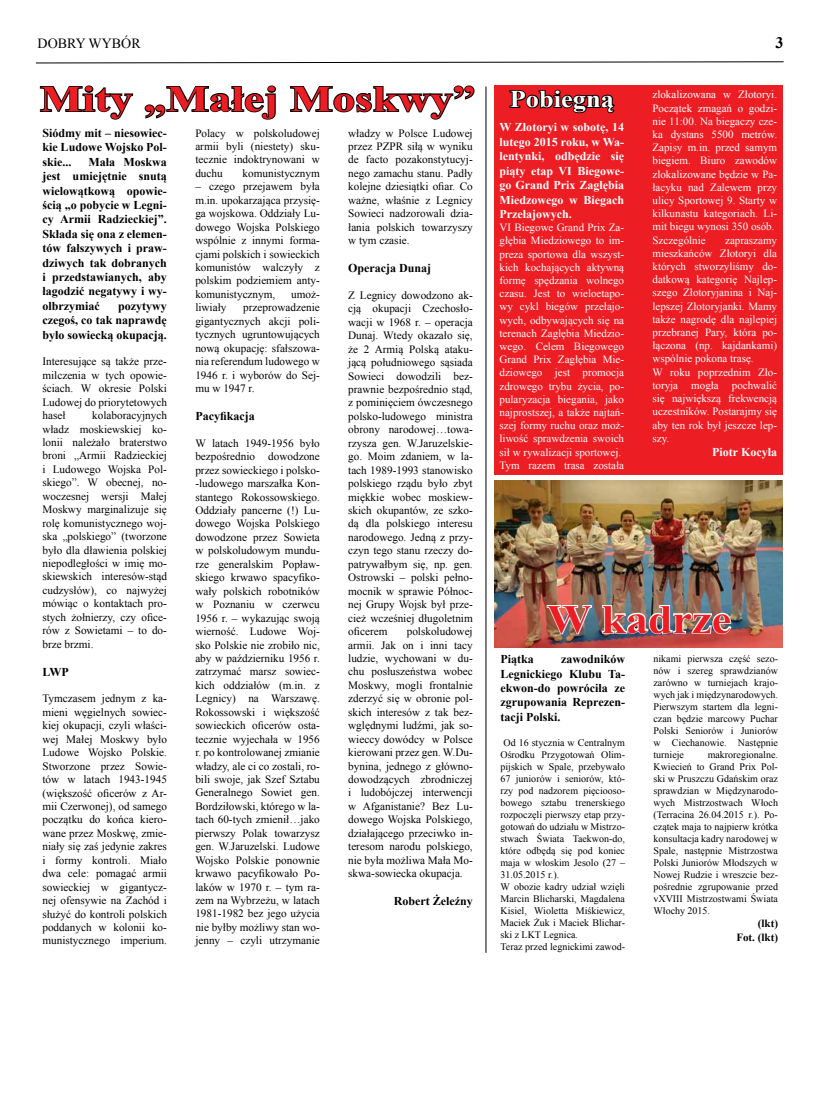
<style>
.page{position:relative;width:820px;height:1106px;background:#fff}
.page>*{position:absolute;margin:0;border:0;box-sizing:border-box;transform-origin:0 0}
.t1{font:700 40px "Times New Roman";color:#ed1d24;scale:1.1 1}
.t2{font:700 36px "Times New Roman";color:#ed1d24;scale:1.25 1}
.t3{font:700 24px "Times New Roman";color:#fff;scale:1.1 1}
.t4{font:700 16px "Times New Roman";color:#000}
.t5{font:14px "Times New Roman";color:#000}
.t6{font:700 12px/14.4px "Times New Roman";color:#000;text-align:justify}
.t7{font:700 12px/14.4px "Times New Roman";color:#fff;text-align:justify}
.t8{font:11.2px/13.4px "Times New Roman";color:#000;text-align:justify}
.t9{font:11px/13.2px "Times New Roman";color:#fff}
.t10{font:700 11px/13.2px "Times New Roman";color:#000;text-align:right}
.t11{font:10px/12px "Times New Roman";color:#000;text-align:justify}
</style>
<div class="page">
<img style="left:494px;top:480px;width:287px;height:168px">
<div style="left:493px;top:86px;width:288px;height:389px;background:#ed1d24"></div>
<svg style="left:36px;top:61px;width:748px;height:3px"></svg>
<svg style="left:39px;top:85px;width:95px;height:35px"></svg>
<svg style="left:144px;top:85px;width:132px;height:35px"></svg>
<svg style="left:290px;top:85px;width:185px;height:35px"></svg>
<svg style="left:509px;top:89px;width:106px;height:25px"></svg>
<hr style="left:485px;top:86px;width:1px;height:866px;background:#000">
<svg style="left:545px;top:604px;width:47px;height:32px"></svg>
<img style="left:600px;top:604px;width:132px;height:31px">
<p class="t5" style="left:38px;top:34px;width:105px">DOBRY WYBÓR</p>
<p class="t4" style="left:775px;top:31px;width:9px">3</p>
<p class="t2" style="left:40px;top:73px;width:349px">Mity „Małej Moskwy”</p>
<p class="t6" style="left:42px;top:125px;width:126px">Siódmy mit – niesowiec&shy;kie Ludowe Wojsko Pol&shy;skie...</p>
<p class="t6" style="left:42px;top:154px;width:126px;text-indent:46px">Mała Moskwa jest umiejętnie snutą wielowątkową opowie&shy;ścią „o pobycie w Legni&shy;cy Armii Radzieckiej”.<br>Składa się ona z elemen&shy;tów fałszywych i praw&shy;dziwych tak dobranych i przedstawianych, aby łagodzić negatywy i wy&shy;olbrzymiać</p>
<p class="t6" style="left:42px;top:298px;width:126px;text-indent:76px">pozytywy czegoś, co tak naprawdę było sowiecką okupacją.</p>
<p class="t8" style="left:42px;top:354px;width:126px">Interesujące są także prze&shy;milczenia w tych opowie&shy;ściach. W okresie Polski Ludowej do priorytetowych haseł</p>
<p class="t8" style="left:42px;top:408px;width:126px;text-indent:50px">kolaboracyjnych władz moskiewskiej ko&shy;lonii należało braterstwo broni „Armii Radzieckiej i Ludowego Wojska Pol&shy;skiego”. W obecnej, no&shy;woczesnej wersji Małej Moskwy marginalizuje się rolę komunistycznego woj&shy;ska „polskiego” (tworzone było dla dławienia polskiej niepodległości w imię mo&shy;skiewskich interesów-stąd cudzysłów), co najwyżej mówiąc o kontaktach pro&shy;stych żołnierzy, czy ofice&shy;rów z Sowietami – to do&shy;brze brzmi.</p>
<p class="t6" style="left:42px;top:664px;width:28px">LWP</p>
<p class="t8" style="left:42px;top:691px;width:126px">Tymczasem jednym z ka&shy;mieni węgielnych sowiec&shy;kiej okupacji, czyli właści&shy;wej Małej Moskwy było Ludowe Wojsko Polskie.<br>Stworzone przez Sowie&shy;tów w latach 1943-1945 (większość oficerów z Ar&shy;mii Czerwonej), od samego początku do końca kiero&shy;wane przez Moskwę, zmie&shy;niały się zaś jedynie zakres i formy kontroli. Miało dwa cele: pomagać armii sowieckiej w gigantycz&shy;nej ofensywie na Zachód i służyć do kontroli polskich poddanych w kolonii ko&shy;munistycznego imperium.</p>
<p class="t8" style="left:195px;top:126px;width:126px">Polacy w polskoludowej armii byli (niestety) sku&shy;tecznie indoktrynowani w duchu</p>
<p class="t8" style="left:242px;top:166px;width:79px">komunistycznym</p>
<p class="t8" style="left:195px;top:179px;width:126px">– czego przejawem była m.in. upokarzająca przysię&shy;ga wojskowa. Oddziały Lu&shy;dowego Wojska Polskiego wspólnie z innymi forma&shy;cjami polskich i sowieckich komunistów walczyły z polskim podziemiem anty&shy;komunistycznym,</p>
<p class="t8" style="left:291px;top:287px;width:30px">umoż-</p>
<p class="t8" style="left:195px;top:300px;width:126px;text-indent:48px">przeprowadzenie gigantycznych akcji poli&shy;tycznych ugruntowujących nową okupację: sfałszowa&shy;nia referendum ludowego w 1946 r. i wyborów do Sej&shy;mu w 1947 r.</p>
<p class="t6" style="left:195px;top:408px;width:61px">Pacyfikacja</p>
<p class="t8" style="left:195px;top:436px;width:126px">W latach 1949-1956 było bezpośrednio dowodzone przez sowieckiego i polsko--ludowego marszałka Kon&shy;stantego Rokossowskiego.<br>Oddziały pancerne (!) Lu&shy;dowego Wojska Polskiego dowodzone przez Sowieta w polskoludowym mundu&shy;rze generalskim Popław&shy;skiego krwawo spacyfiko&shy;wały polskich robotników w Poznaniu w czerwcu 1956 r. – wykazując swoją wierność. Ludowe Woj&shy;sko Polskie nie zrobiło nic, aby w październiku 1956 r. zatrzymać marsz sowiec&shy;kich oddziałów (m.in. z Legnicy) na Warszawę.<br>Rokossowski i większość sowieckich oficerów osta&shy;tecznie wyjechała w 1956 r. po kontrolowanej zmianie władzy, ale ci co zostali, ro&shy;bili swoje, jak Szef Sztabu Generalnego Sowiet gen.<br>Bordziłowski, którego w la&shy;tach 60-tych zmienił…jako pierwszy Polak towarzysz gen. W.Jaruzelski. Ludowe Wojsko Polskie ponownie krwawo pacyfikowało Po&shy;laków w 1970 r. – tym ra&shy;zem na Wybrzeżu, w latach 1981-1982 bez jego użycia nie byłby możliwy stan wo&shy;jenny – czyli utrzymanie</p>
<p class="t8" style="left:195px;top:300px;width:33px">liwiały</p>
<p class="t8" style="left:348px;top:126px;width:126px">władzy w Polsce Ludowej przez PZPR siłą w wyniku de facto pozakonstytucyj&shy;nego zamachu stanu. Padły kolejne dziesiątki ofiar. Co ważne, właśnie z Legnicy Sowieci nadzorowali dzia&shy;łania polskich towarzyszy w tym czasie.</p>
<p class="t6" style="left:348px;top:260px;width:84px">Operacja Dunaj</p>
<p class="t8" style="left:348px;top:288px;width:126px">Z Legnicy dowodzono ak&shy;cją okupacji Czechosło&shy;wacji w 1968 r. – operacja Dunaj. Wtedy okazało się, że 2 Armią Polską ataku&shy;jącą południowego sąsiada Sowieci dowodzili bez&shy;prawnie bezpośrednio stąd, z pominięciem ówczesnego polsko-ludowego ministra obrony narodowej…towa&shy;rzysza gen. W.Jaruzelskie&shy;go. Moim zdaniem, w la&shy;tach 1989-1993 stanowisko polskiego rządu było zbyt miękkie wobec moskiew&shy;skich okupantów, ze szko&shy;dą dla polskiego interesu narodowego. Jedną z przy&shy;czyn tego stanu rzeczy do&shy;patrywałbym się, np. gen.<br>Ostrowski – polski pełno&shy;mocnik w sprawie Północ&shy;nej Grupy Wojsk był prze&shy;cież wcześniej długoletnim oficerem</p>
<p class="t8" style="left:348px;top:624px;width:126px;text-indent:58px">polskoludowej armii. Jak on i inni tacy ludzie, wychowani w du&shy;chu posłuszeństwa wobec Moskwy, mogli frontalnie zderzyć się w obronie pol&shy;skich interesów z tak bez&shy;wględnymi ludźmi, jak so&shy;wieccy dowódcy w Polsce kierowani przez gen. W.Du&shy;bynina, jednego z główno&shy;dowodzących zbrodniczej i ludobójczej interwencji w Afganistanie? Bez Lu&shy;dowego Wojska Polskiego, działającego przeciwko in&shy;teresom narodu polskiego, nie była możliwa Mała Mo&shy;skwa-sowiecka okupacja.</p>
<p class="t6" style="left:393px;top:893px;width:80px">Robert Żeleźny</p>
<p class="t3" style="left:509px;top:82px;width:96px">Pobiegną</p>
<p class="t7" style="left:499px;top:120px;width:126px">W Złotoryi w sobotę, 14 lutego 2015 roku, w Wa&shy;lentynki, odbędzie się piąty etap VI Biegowe&shy;go Grand Prix Zagłębia Miedzowego w Biegach Przełajowych.</p>
<p class="t9" style="left:499px;top:220px;width:126px">VI Biegowe Grand Prix Za&shy;głębia Miedziowego to im&shy;preza sportowa dla wszyst&shy;kich kochających aktywną formę spędzania wolnego czasu. Jest to wieloetapo&shy;wy cykl biegów przełajo&shy;wych, odbywających się na terenach Zagłębia Miedzio&shy;wego. Celem Biegowego<br>Grand Prix Zagłębia Mie&shy;dziowego jest promocja zdrowego trybu życia, po&shy;pularyzacja biegania, jako najprostszej, a także najtań&shy;szej formy ruchu oraz moż&shy;liwość sprawdzenia swoich sił w rywalizacji sportowej.<br>Tym razem trasa została</p>
<p class="t9" style="left:652px;top:88px;width:126px">zlokalizowana w Złotoryi.<br>Początek zmagań o godzi&shy;nie 11:00. Na biegaczy cze&shy;ka dystans 5500 metrów.<br>Zapisy m.in. przed samym biegiem. Biuro zawodów zlokalizowane będzie w Pa&shy;łacyku nad Zalewem przy ulicy Sportowej 9. Starty w kilkunastu kategoriach. Li&shy;mit biegu wynosi 350 osób.<br>Szczególnie</p>
<p class="t9" style="left:652px;top:233px;width:126px;text-indent:73px">zapraszamy mieszkańców Złotoryi dla których stworzyliśmy do&shy;datkową kategorię Najlep&shy;szego Złotoryjanina i Naj&shy;lepszej Złotoryjanki. Mamy także nagrodę dla najlepiej przebranej Pary, która po&shy;łączona (np. kajdankami) wspólnie pokona trasę.<br>W roku poprzednim Zło&shy;toryja mogła pochwalić się największą frekwencją uczestników. Postarajmy się aby ten rok był jeszcze lep&shy;szy.</p>
<p class="t7" style="left:712px;top:444px;width:66px">Piotr Kocyła</p>
<p class="t1" style="left:547px;top:590px;width:169px">W kadrze</p>
<p class="t6" style="left:500px;top:651px;width:126px;text-indent:60px">zawodników Legnickiego Klubu Ta&shy;ekwon-do powróciła ze zgrupowania Reprezen&shy;tacji Polski.</p>
<p class="t11" style="left:500px;top:736px;width:126px;text-align:left;text-indent:3px">Od 16 stycznia w Centralnym<br>Ośrodku Przygotowań Olim&shy;pijskich w Spale, przebywało<br>67 juniorów i seniorów, któ&shy;rzy pod nadzorem pięciooso&shy;bowego sztabu trenerskiego rozpoczęli pierwszy etap przy&shy;gotowań do udziału w Mistrzo&shy;stwach Świata Taekwon-do, które odbędą się pod koniec maja w włoskim Jesolo (27 –<br>31.05.2015 r.).<br>W obozie kadry udział wzięli<br>Marcin Blicharski, Magdalena<br>Kisiel, Wioletta Miśkiewicz,<br>Maciek Żuk i Maciek Blichar&shy;ski z LKT Legnica.<br>Teraz przed legnickimi zawod-</p>
<p class="t6" style="left:500px;top:651px;width:35px">Piątka</p>
<p class="t11" style="left:653px;top:652px;width:126px">nikami pierwsza część sezo&shy;nów i szereg sprawdzianów zarówno w turniejach krajo&shy;wych jak i międzynarodowych.<br>Pierwszym startem dla legni&shy;czan będzie marcowy Puchar Polski Seniorów i Juniorów w Ciechanowie. Następnie turnieje</p>
<p class="t11" style="left:653px;top:748px;width:126px;text-indent:54px">makroregionalne.<br>Kwiecień to Grand Prix Pol&shy;ski w Pruszczu Gdańskim oraz sprawdzian w Międzynarodo&shy;wych Mistrzostwach Włoch (Terracina 26.04.2015 r.). Po&shy;czątek maja to najpierw krótka konsultacja kadry narodowej w Spale, następnie Mistrzostwa Polski Juniorów Młodszych w Nowej Rudzie i wreszcie bez&shy;pośrednie zgrupowanie przed vXVIII Mistrzostwami Świata Włochy 2015.</p>
<p class="t10" style="left:736px;top:916px;width:43px">(lkt)<br>Fot. (lkt)</p>
</div>
